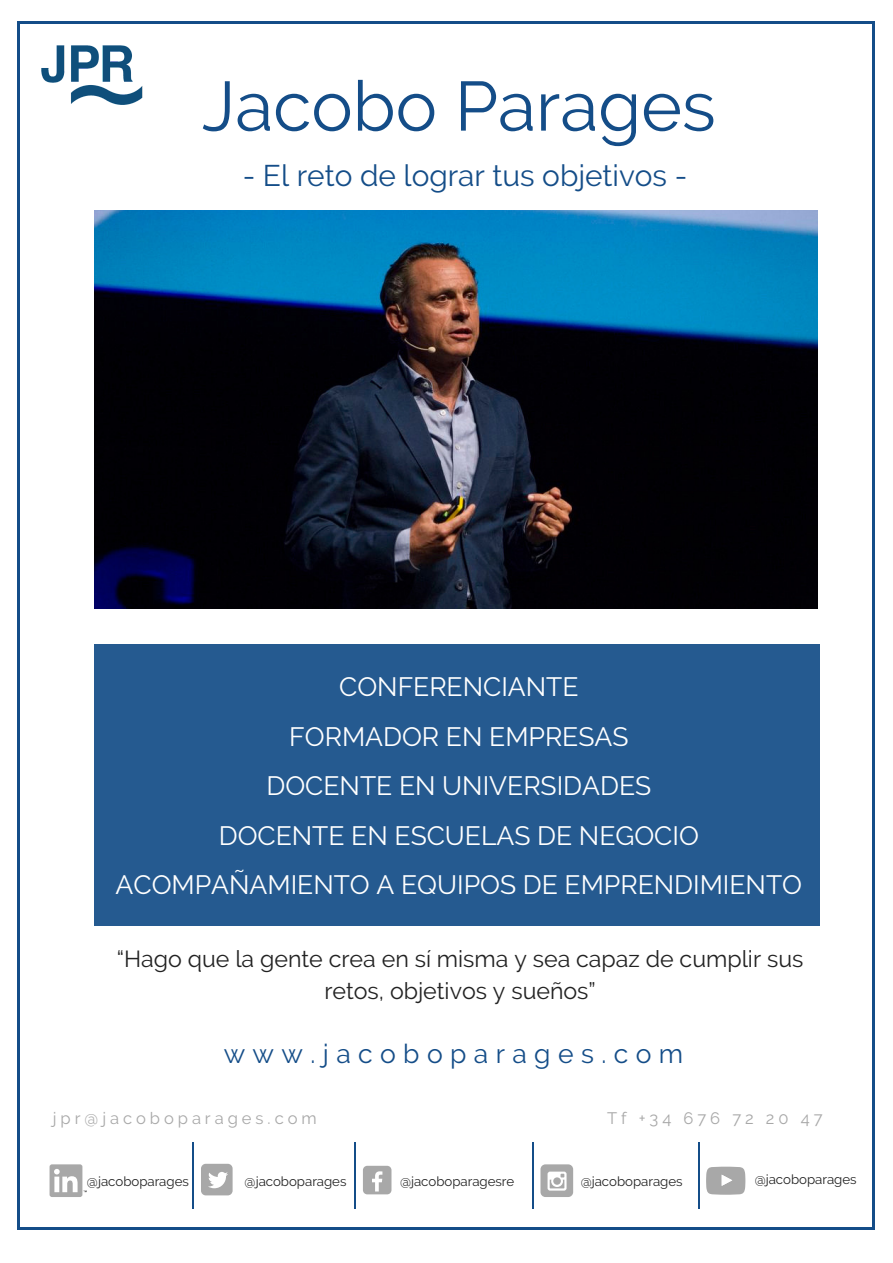
<style>
.page{position:relative;width:893px;height:1263px;background:#fff}
.page>*{position:absolute;margin:0;border:0;box-sizing:border-box;transform-origin:0 0}
.t1{font:69.6px "Raleway";color:#144d88}
.t2{font:29.85px "Raleway";color:#144d88}
.t3{font:26.55px/49.5px "Raleway";color:#fff;text-align:center}
.t4{font:26.55px "Raleway";letter-spacing:.28em;color:#144d88}
.t5{font:23.25px/31.5px "Raleway";color:#222;text-align:center}
.t6{font:16.5px "Raleway";letter-spacing:.24em;color:#a8a8a8}
.t7{font:13.2px "Raleway";color:#222}
</style>
<div class="page">
<hr style="left:17px;top:21px;width:17px;height:3px;background:#144d88">
<hr style="left:858px;top:21px;width:16px;height:3px;background:#144d88">
<hr style="left:34px;top:21px;width:115px;height:3px;background:#144d88">
<hr style="left:149px;top:21px;width:115px;height:3px;background:#144d88">
<hr style="left:264px;top:21px;width:115px;height:3px;background:#144d88">
<hr style="left:379px;top:21px;width:115px;height:3px;background:#144d88">
<hr style="left:494px;top:21px;width:115px;height:3px;background:#144d88">
<hr style="left:609px;top:21px;width:115px;height:3px;background:#144d88">
<hr style="left:724px;top:21px;width:115px;height:3px;background:#144d88">
<hr style="left:839px;top:21px;width:19px;height:3px;background:#144d88">
<svg style="left:18px;top:24px;width:2px;height:15px"></svg>
<svg style="left:18px;top:1214px;width:2px;height:16px"></svg>
<hr style="left:18px;top:39px;width:2px;height:116px;background:#144d88">
<hr style="left:18px;top:154px;width:2px;height:116px;background:#144d88">
<hr style="left:18px;top:269px;width:2px;height:116px;background:#144d88">
<hr style="left:18px;top:385px;width:2px;height:115px;background:#144d88">
<hr style="left:18px;top:500px;width:2px;height:115px;background:#144d88">
<hr style="left:18px;top:615px;width:2px;height:115px;background:#144d88">
<hr style="left:18px;top:730px;width:2px;height:115px;background:#144d88">
<hr style="left:18px;top:845px;width:2px;height:115px;background:#144d88">
<hr style="left:18px;top:960px;width:2px;height:115px;background:#144d88">
<hr style="left:18px;top:1075px;width:2px;height:115px;background:#144d88">
<hr style="left:18px;top:1190px;width:2px;height:24px;background:#144d88">
<svg style="left:872px;top:24px;width:2px;height:16px"></svg>
<svg style="left:872px;top:1213px;width:2px;height:14px"></svg>
<hr style="left:872px;top:40px;width:2px;height:115px;background:#144d88">
<hr style="left:872px;top:155px;width:2px;height:115px;background:#144d88">
<hr style="left:872px;top:270px;width:2px;height:115px;background:#144d88">
<hr style="left:872px;top:385px;width:2px;height:115px;background:#144d88">
<hr style="left:872px;top:500px;width:2px;height:115px;background:#144d88">
<hr style="left:872px;top:615px;width:2px;height:115px;background:#144d88">
<hr style="left:872px;top:730px;width:2px;height:115px;background:#144d88">
<hr style="left:872px;top:845px;width:2px;height:115px;background:#144d88">
<hr style="left:872px;top:960px;width:2px;height:116px;background:#144d88">
<hr style="left:872px;top:1075px;width:2px;height:116px;background:#144d88">
<hr style="left:872px;top:1190px;width:2px;height:23px;background:#144d88">
<hr style="left:20px;top:1227px;width:17px;height:3px;background:#144d88">
<hr style="left:857px;top:1227px;width:17px;height:3px;background:#144d88">
<hr style="left:36px;top:1227px;width:115px;height:3px;background:#144d88">
<hr style="left:151px;top:1227px;width:115px;height:3px;background:#144d88">
<hr style="left:266px;top:1227px;width:115px;height:3px;background:#144d88">
<hr style="left:381px;top:1227px;width:115px;height:3px;background:#144d88">
<hr style="left:496px;top:1227px;width:115px;height:3px;background:#144d88">
<hr style="left:611px;top:1227px;width:115px;height:3px;background:#144d88">
<hr style="left:726px;top:1227px;width:115px;height:3px;background:#144d88">
<hr style="left:841px;top:1227px;width:17px;height:3px;background:#144d88">
<img style="left:41px;top:45px;width:102px;height:60px">
<img style="left:95px;top:211px;width:722px;height:397px">
<div style="left:95px;top:644px;width:725px;height:282px;background:#255a90"></div>
<div style="left:363px;top:1166px;width:28px;height:28px;background:#a8a8a8;border-radius:4px"></div>
<svg style="left:372px;top:1171px;width:10px;height:20px"></svg>
<div style="left:201px;top:1164px;width:32px;height:31px;background:#a8a8a8;border-radius:5px"></div>
<svg style="left:208px;top:1172px;width:20px;height:16px"></svg>
<div style="left:50px;top:1164px;width:32px;height:33px;background:#a8a8a8;border-radius:2px"></div>
<svg style="left:54px;top:1169px;width:33px;height:23px"></svg>
<div style="left:540px;top:1164px;width:33px;height:33px;background:#a8a8a8;border-radius:5px"></div>
<svg style="left:548px;top:1171px;width:19px;height:19px"></svg>
<svg style="left:706px;top:1167px;width:39px;height:28px"></svg>
<svg style="left:192px;top:1142px;width:2px;height:9px"></svg>
<svg style="left:192px;top:1200px;width:2px;height:9px"></svg>
<hr style="left:192px;top:1151px;width:2px;height:49px;background:#144d88">
<hr style="left:355px;top:1151px;width:1px;height:49px;background:#144d88">
<svg style="left:532px;top:1142px;width:2px;height:9px"></svg>
<svg style="left:532px;top:1200px;width:2px;height:9px"></svg>
<hr style="left:532px;top:1151px;width:2px;height:49px;background:#144d88">
<svg style="left:698px;top:1142px;width:2px;height:9px"></svg>
<svg style="left:698px;top:1200px;width:2px;height:9px"></svg>
<hr style="left:698px;top:1151px;width:2px;height:49px;background:#144d88">
<h1 class="t1" style="left:202px;top:65px;width:515px">Jacobo Parages</h1>
<p class="t2" style="left:243px;top:158px;width:446px">- El reto de lograr tus objetivos -</p>
<p class="t3" style="left:116px;top:662px;width:688px">CONFERENCIANTE<br>FORMADOR EN EMPRESAS<br>DOCENTE EN UNIVERSIDADES<br>DOCENTE EN ESCUELAS DE NEGOCIO<br>ACOMPAÑAMIENTO A EQUIPOS DE EMPRENDIMIENTO</p>
<p class="t5" style="left:117px;top:943px;width:688px">“Hago que la gente crea en sí misma y sea capaz de cumplir sus retos, objetivos y sueños”</p>
<p class="t4" style="left:224px;top:1038px;width:461px">www.jacoboparages.com</p>
<p class="t6" style="left:53px;top:1108px;width:265px">jpr@jacoboparages.com</p>
<p class="t6" style="left:607px;top:1108px;width:217px">Tf +34 676 72 20 47</p>
<p class="t7" style="left:87px;top:1173px;width:103px">@jacoboparages</p>
<p class="t7" style="left:245px;top:1173px;width:103px">@jacoboparages</p>
<p class="t7" style="left:400px;top:1173px;width:116px">@jacoboparagesre</p>
<p class="t7" style="left:581px;top:1173px;width:103px">@jacoboparages</p>
<p class="t7" style="left:755px;top:1171px;width:103px">@jacoboparages</p>
</div>
